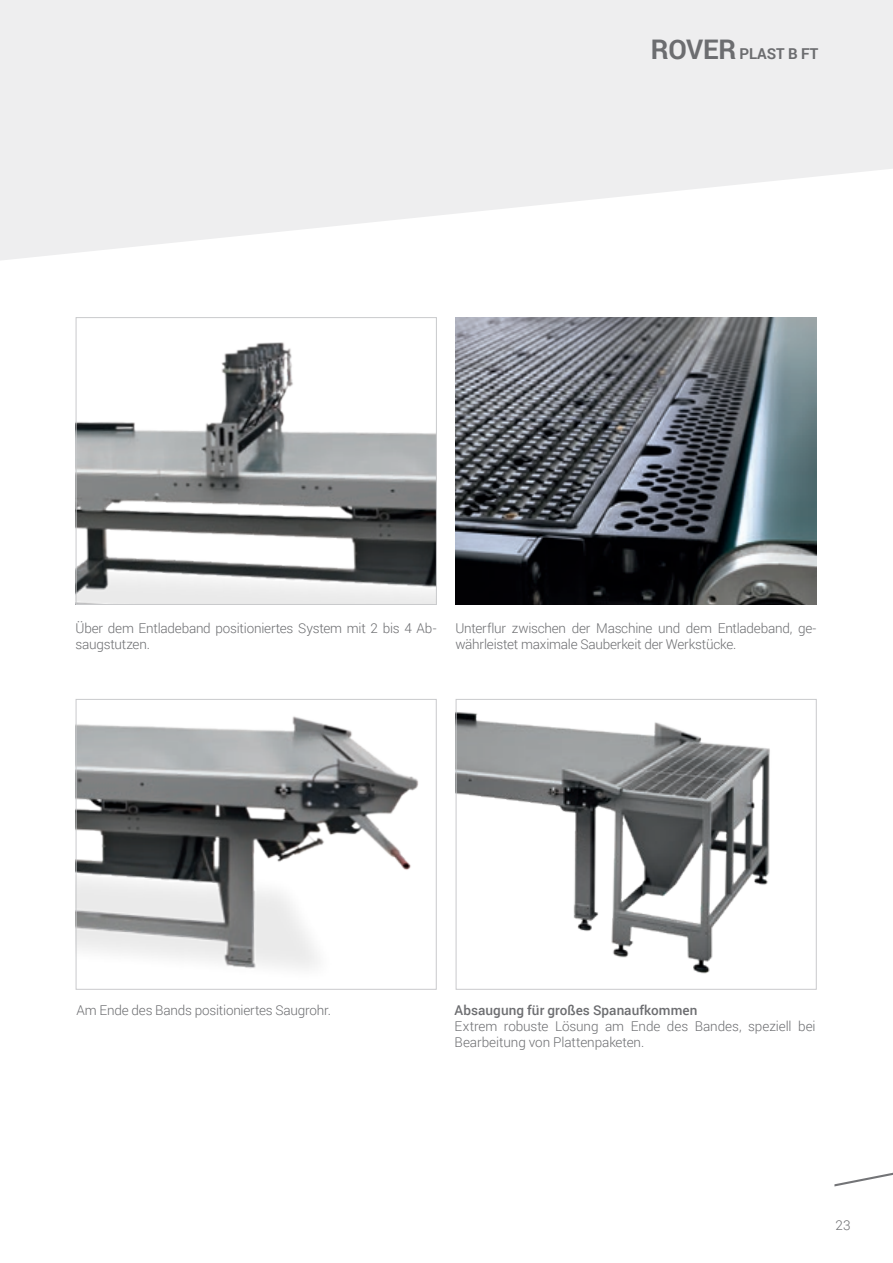
<style>
.page{position:relative;width:893px;height:1263px;background:#fff}
.page>*{position:absolute;margin:0;border:0;box-sizing:border-box;transform-origin:0 0}
.t1{font:700 15px "Roboto";letter-spacing:-.01em;color:#6c6d70}
.t2{font:300 13.5px/16.2px "Roboto";letter-spacing:-.015em;color:#6c6d70}
.t3{font:500 13.5px "Roboto";letter-spacing:.005em;color:#6c6d70}
.s1{font-size:27px}
</style>
<div class="page">
<svg style="left:834px;top:1172px;width:59px;height:14px"></svg>
<svg style="left:0;top:0;width:893px;height:260px;fill:#eeeeef"></svg>
<img style="left:78px;top:342px;width:357px;height:261px">
<div style="left:76px;top:317px;width:361px;height:288px;border:1px solid #c9cacc"></div>
<img style="left:456px;top:317px;width:361px;height:288px">
<img style="left:458px;top:712px;width:312px;height:262px">
<div style="left:456px;top:699px;width:361px;height:291px;border:1px solid #c9cacc"></div>
<img style="left:78px;top:716px;width:341px;height:253px">
<div style="left:76px;top:699px;width:361px;height:291px;border:1px solid #c9cacc"></div>
<p class="t1" style="left:651px;top:43px;width:169px"><span class="s1">ROVER</span> PLAST B FT</p>
<p class="t2" style="left:76px;top:619px;width:363px">Über dem Entladeband positioniertes System mit 2 bis 4 Ab&shy;saugstutzen.</p>
<p class="t2" style="left:455px;top:619px;width:363px">Unterflur zwischen der Maschine und dem Entladeband, ge&shy;währleistet maximale Sauberkeit der Werkstücke.</p>
<p class="t2" style="left:76px;top:1001px;width:256px">Am Ende des Bands positioniertes Saugrohr.</p>
<p class="t3" style="left:455px;top:1000px;width:244px">Absaugung für großes Spanaufkommen</p>
<p class="t2" style="left:455px;top:1018px;width:362px">Extrem robuste Lösung am Ende des Bandes, speziell bei<br>Bearbeitung von Plattenpaketen.</p>
<p class="t2" style="left:836px;top:1216px;width:16px">23</p>
</div>
